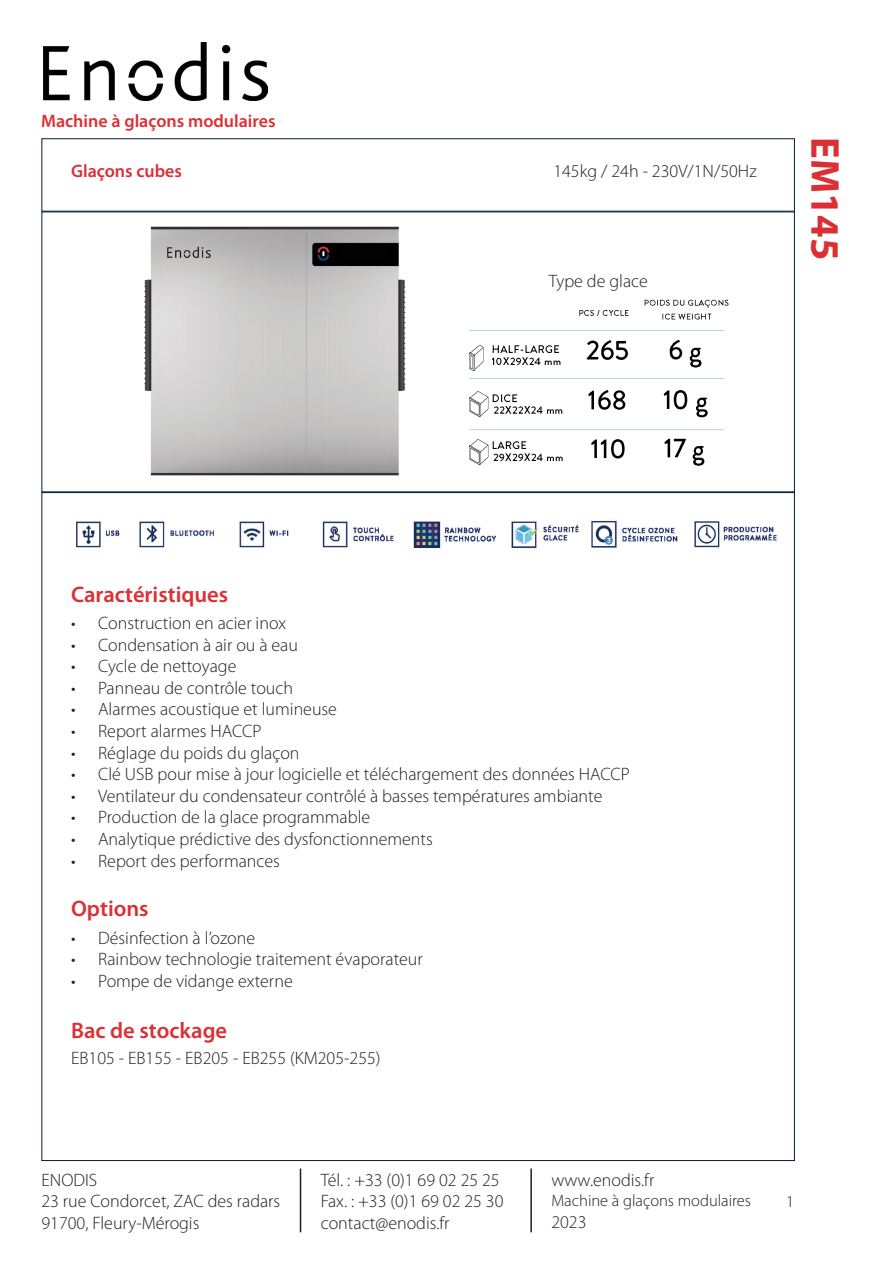
<style>
.page{position:relative;width:893px;height:1263px;background:#fff}
.page>*{position:absolute;margin:0;border:0;box-sizing:border-box;transform-origin:0 0}
.t1{font:700 40.5px "Myriad Pro";color:#dc2f34}
.t2{font:600 22.5px "Myriad Pro";color:#dc2f34}
.t3{font:300 18px/21.6px "Myriad Pro";color:#231f20}
.t4{font:600 18px "Myriad Pro";color:#dc2f34}
.t5{font:300 16.5px "Myriad Pro";color:#231f20}
</style>
<div class="page">
<img style="left:43px;top:43px;width:224px;height:58px">
<div style="left:41px;top:138px;width:754px;height:74px;border:1px solid #001d3a"></div>
<hr style="left:300px;top:1168px;width:1px;height:64px;background:#231f20">
<hr style="left:530px;top:1168px;width:2px;height:64px;background:#231f20">
<img style="left:144px;top:226px;width:262px;height:250px">
<img style="left:469px;top:299px;width:260px;height:167px">
<img style="left:76px;top:520px;width:701px;height:29px">
<p class="t4" style="left:41px;top:111px;width:236px">Machine à glaçons modulaires</p>
<p class="t4" style="left:71px;top:161px;width:113px">Glaçons cubes</p>
<p class="t3" style="left:553px;top:160px;width:205px">145kg / 24h - 230V/1N/50Hz</p>
<p class="t3" style="left:549px;top:270px;width:101px">Type de glace</p>
<h1 class="t1" style="left:851px;top:137px;width:125px;rotate:90deg">EM145</h1>
<p class="t2" style="left:71px;top:582px;width:159px">Caractéristiques</p>
<p class="t3" style="left:71px;top:612px;width:217px">• Construction en acier inox</p>
<p class="t3" style="left:71px;top:634px;width:228px">• Condensation à air ou à eau</p>
<p class="t3" style="left:71px;top:656px;width:167px">• Cycle de nettoyage</p>
<p class="t3" style="left:71px;top:677px;width:224px">• Panneau de contrôle touch</p>
<p class="t3" style="left:71px;top:699px;width:267px">• Alarmes acoustique et lumineuse</p>
<p class="t3" style="left:71px;top:720px;width:192px">• Report alarmes HACCP</p>
<p class="t3" style="left:71px;top:742px;width:230px">• Réglage du poids du glaçon</p>
<p class="t3" style="left:71px;top:764px;width:560px">• Clé USB pour mise à jour logicielle et téléchargement des données HACCP</p>
<p class="t3" style="left:71px;top:785px;width:533px">• Ventilateur du condensateur contrôlé à basses températures ambiante</p>
<p class="t3" style="left:71px;top:807px;width:301px">• Production de la glace programmable</p>
<p class="t3" style="left:71px;top:828px;width:363px">• Analytique prédictive des dysfonctionnements</p>
<p class="t3" style="left:71px;top:850px;width:210px">• Report des performances</p>
<p class="t2" style="left:71px;top:896px;width:79px">Options</p>
<p class="t3" style="left:71px;top:927px;width:186px">• Désinfection à l’ozone</p>
<p class="t3" style="left:71px;top:949px;width:353px">• Rainbow technologie traitement évaporateur</p>
<p class="t3" style="left:71px;top:970px;width:223px">• Pompe de vidange externe</p>
<p class="t2" style="left:71px;top:1018px;width:158px">Bac de stockage</p>
<p class="t3" style="left:71px;top:1047px;width:311px">EB105 - EB155 - EB205 - EB255 (KM205-255)</p>
<p class="t3" style="left:41px;top:1169px;width:240px">ENODIS<br>23 rue Condorcet, ZAC des radars<br>91700, Fleury-Mérogis</p>
<p class="t3" style="left:321px;top:1169px;width:184px">Tél. : +33 (0)1 69 02 25 25<br>Fax. : +33 (0)1 69 02 25 30 contact@enodis.fr</p>
<p class="t3" style="left:551px;top:1170px;width:104px">www.enodis.fr</p>
<p class="t5" style="left:551px;top:1192px;width:201px">Machine à glaçons modulaires</p>
<p class="t3" style="left:551px;top:1211px;width:37px">2023</p>
<p class="t5" style="left:786px;top:1192px;width:10px">1</p>
</div>
